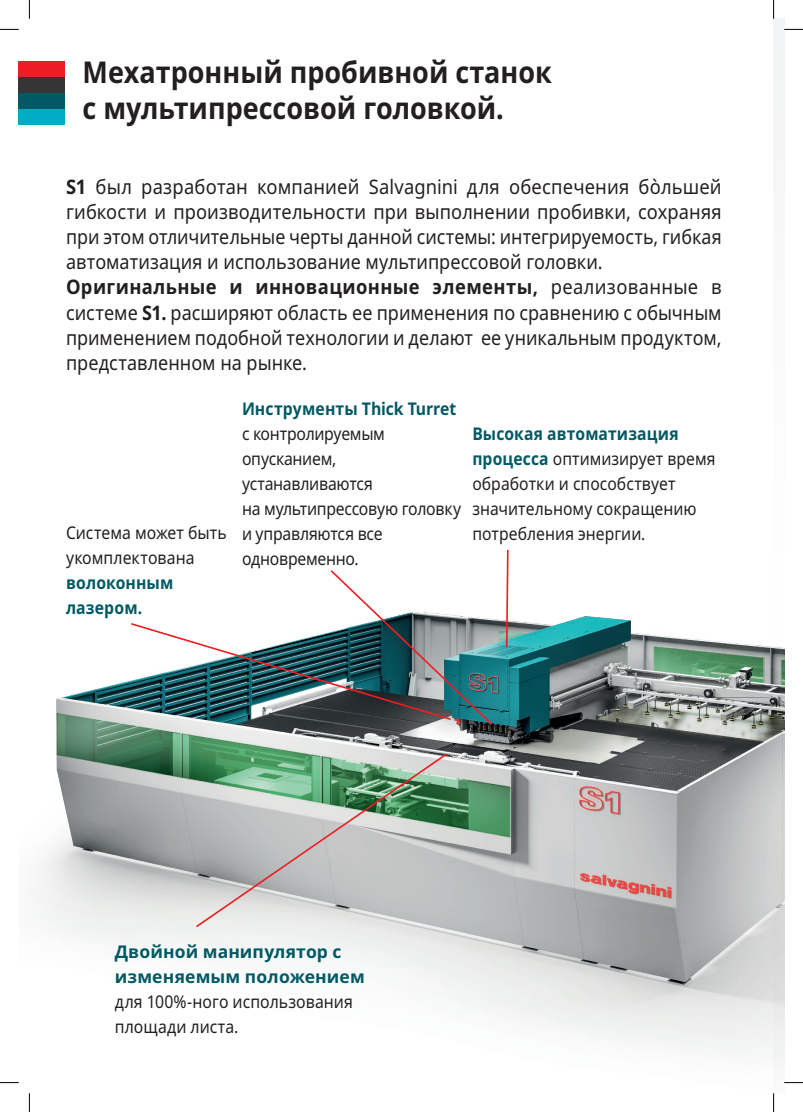
<style>
.page{position:relative;width:803px;height:1112px;background:#fff}
.page>*{position:absolute;margin:0;border:0;box-sizing:border-box;transform-origin:0 0}
.t1{font:700 30px/36px "Noto Sans";color:#231f20;scale:.9 1}
.t2{font:20px/25px "Noto Sans";color:#231f20;scale:.92 1}
.t3{font:17.5px/25px "Noto Sans";color:#231f20;scale:.89 1}
.t4{font:17.5px/25px "Noto Sans";letter-spacing:-.02em;color:#231f20;scale:.9 1}
.t5{font:17.5px/25px "Noto Sans";color:#231f20;scale:.9 1}
.t6{font:700 17.5px/25px "Noto Sans";letter-spacing:.005em;color:#005964;scale:.9 1}
.t7{font:700 17.5px/25px "Noto Sans";letter-spacing:.005em;color:#005964}
.s1{font-weight:700}
.s2{font-weight:700;color:#005964}
</style>
<div class="page">
<div style="left:773px;top:19px;width:11px;height:1073px;background:#f9f9f9"></div>
<img style="left:37px;top:616px;width:747px;height:437px">
<div style="left:19px;top:61px;width:46px;height:16px;background:#ee1d23"></div>
<div style="left:19px;top:77px;width:46px;height:16px;background:#363536"></div>
<div style="left:19px;top:93px;width:46px;height:16px;background:#005964"></div>
<div style="left:19px;top:109px;width:46px;height:16px;background:#00abc5"></div>
<svg style="left:505px;top:549px;width:4px;height:99px"></svg>
<svg style="left:129px;top:570px;width:365px;height:156px"></svg>
<svg style="left:194px;top:751px;width:255px;height:177px;background:#acbcb1"></svg>
<svg style="left:0;top:29px;width:19px;height:1px"></svg>
<svg style="left:784px;top:29px;width:19px;height:1px"></svg>
<svg style="left:0;top:1082px;width:19px;height:1px"></svg>
<svg style="left:784px;top:1082px;width:19px;height:1px"></svg>
<svg style="left:29px;top:0;width:1px;height:19px"></svg>
<svg style="left:29px;top:1093px;width:1px;height:18px"></svg>
<svg style="left:773px;top:0;width:1px;height:19px"></svg>
<svg style="left:773px;top:1093px;width:1px;height:18px"></svg>
<h1 class="t1" style="left:83px;top:55px;width:523px">Мехатронный пробивной станок с мультипрессовой головкой.</h1>
<p class="t2" style="left:66px;top:175px;width:714px"><span class="s1">S1</span> был разработан компанией Salvagnini для обеспечения бòльшей гибкости и производительности при выполнении пробивки, сохраняя при этом отличительные черты данной системы: интегрируемость, гибкая автоматизация и использование мультипрессовой головки.<br><span class="s1">Оригинальные и инновационные элементы,</span> реализованные в системе <span class="s1">S1.</span> расширяют область ее применения по сравнению с обычным применением подобной технологии и делают ее уникальным продуктом, представленном на рынке.</p>
<p class="t5" style="left:66px;top:520px;width:180px">Система может быть укомплектована</p>
<p class="t6" style="left:66px;top:570px;width:121px">волоконным лазером.</p>
<p class="t6" style="left:242px;top:396px;width:240px">Инструменты Thick Turret</p>
<p class="t4" style="left:242px;top:421px;width:245px">с контролируемым опусканием, устанавливаются<br>на мультипрессовую головку и управляются все одновременно.</p>
<p class="t3" style="left:472px;top:421px;width:275px"><span class="s2">Высокая автоматизация процесса</span> оптимизирует время обработки и способствует значительному сокращению потребления энергии.</p>
<p class="t7" style="left:115px;top:938px;width:252px">Двойной манипулятор с изменяемым положением</p>
<p class="t5" style="left:115px;top:989px;width:266px">для 100%-ного использования площади листа.</p>
</div>
